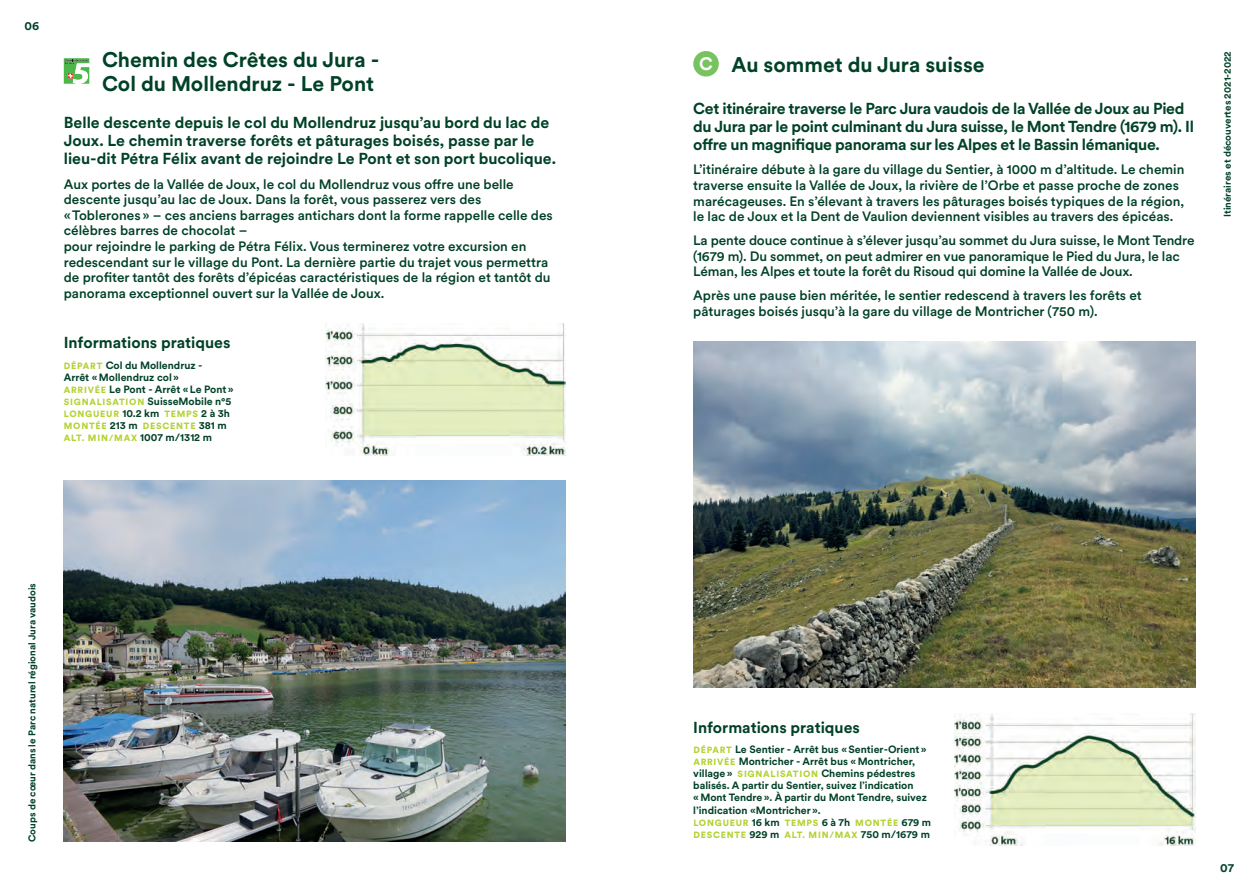
<style>
.page{position:relative;width:1259px;height:893px;background:#fff}
.page>*{position:absolute;margin:0;border:0;box-sizing:border-box;transform-origin:0 0}
.t1{font:700 21px/24.2px "Circular XX";color:#014127}
.t2{font:700 18px "Circular XX";color:#fff}
.t3{font:700 15.75px/18.1px "Circular XX";letter-spacing:-.005em;color:#014127}
.t4{font:500 13.5px/15.6px "Circular XX";color:#014127}
.t5{font:700 12px "Circular XX";color:#014127}
.t6{font:700 10.5px/12.1px "Circular XX";color:#014127}
.t7{font:700 9.75px "Circular XX";color:#014127}
.t8{font:900 9px/12.1px "Circular XX";letter-spacing:.085em;color:#b3d234}
.s1{font-weight:900;font-size:9px;color:#b3d234}
.s2{font-weight:700;font-size:10.5px;color:#014127}
</style>
<div class="page">
<img style="left:64px;top:481px;width:502px;height:361px">
<img style="left:325px;top:323px;width:241px;height:132px">
<svg style="left:64px;top:58px;width:25px;height:26px"></svg>
<img style="left:693px;top:341px;width:502px;height:347px">
<img style="left:955px;top:713px;width:240px;height:132px">
<div style="left:693px;top:51px;width:26px;height:26px;background:#77c360;border-radius:50%"></div>
<p class="t5" style="left:25px;top:18px;width:16px">06</p>
<h1 class="t1" style="left:102px;top:46px;width:279px">Chemin des Crêtes du Jura -<br>Col du Mollendruz - Le Pont</h1>
<p class="t3" style="left:64px;top:113px;width:494px">Belle descente depuis le col du Mollendruz jusqu’au bord du lac de<br>Joux. Le chemin traverse forêts et pâturages boisés, passe par le lieu-dit Pétra Félix avant de rejoindre Le Pont et son port bucolique.</p>
<p class="t4" style="left:64px;top:176px;width:490px">Aux portes de la Vallée de Joux, le col du Mollendruz vous offre une belle descente jusqu’au lac de Joux. Dans la forêt, vous passerez vers des «Toblerones» – ces anciens barrages antichars dont la forme rappelle celle des célèbres barres de chocolat –<br>pour rejoindre le parking de Pétra Félix. Vous terminerez votre excursion en redescendant sur le village du Pont. La dernière partie du trajet vous permettra de profiter tantôt des forêts d’épicéas caractéristiques de la région et tantôt du panorama exceptionnel ouvert sur la Vallée de Joux.</p>
<p class="t3" style="left:64px;top:333px;width:168px">Informations pratiques</p>
<p class="t6" style="left:64px;top:359px;width:171px"><span class="s1">DÉPART</span> Col du Mollendruz -<br>Arrêt «Mollendruz col»<br><span class="s1">ARRIVÉE</span> Le Pont - Arrêt «Le Pont»<br><span class="s1">SIGNALISATION</span> SuisseMobile n°5</p>
<p class="t8" style="left:64px;top:408px;width:168px">LONGUEUR <span class="s2">10.2 km</span> TEMPS <span class="s2">2 à 3h<br></span>MONTÉE <span class="s2">213 m</span> DESCENTE <span class="s2">381 m<br></span>ALT. MIN/MAX <span class="s2">1007 m/1312 m</span></p>
<p class="t7" style="left:25px;top:842px;width:260px;rotate:-90deg">Coups de cœur dans le Parc naturel régional Jura vaudois</p>
<h1 class="t1" style="left:731px;top:51px;width:255px">Au sommet du Jura suisse</h1>
<p class="t3" style="left:693px;top:99px;width:502px">Cet itinéraire traverse le Parc Jura vaudois de la Vallée de Joux au Pied du Jura par le point culminant du Jura suisse, le Mont Tendre (1679 m). Il offre un magnifique panorama sur les Alpes et le Bassin lémanique.</p>
<p class="t4" style="left:693px;top:161px;width:493px">L’itinéraire débute à la gare du village du Sentier, à 1000 m d’altitude. Le chemin traverse ensuite la Vallée de Joux, la rivière de l’Orbe et passe proche de zones marécageuses. En s’élevant à travers les pâturages boisés typiques de la région, le lac de Joux et la Dent de Vaulion deviennent visibles au travers des épicéas.</p>
<p class="t4" style="left:693px;top:232px;width:503px">La pente douce continue à s’élever jusqu’au sommet du Jura suisse, le Mont Tendre (1679 m). Du sommet, on peut admirer en vue panoramique le Pied du Jura, le lac<br>Léman, les Alpes et toute la forêt du Risoud qui domine la Vallée de Joux.</p>
<p class="t4" style="left:693px;top:287px;width:450px">Après une pause bien méritée, le sentier redescend à travers les forêts et pâturages boisés jusqu’à la gare du village de Montricher (750 m).</p>
<h2 class="t2" style="left:699px;top:51px;width:15px">C</h2>
<p class="t7" style="left:1220px;top:217px;width:167px;rotate:-90deg">Itinéraires et découvertes 2021-2022</p>
<p class="t3" style="left:693px;top:717px;width:168px">Informations pratiques</p>
<p class="t6" style="left:693px;top:743px;width:235px"><span class="s1">DÉPART</span> Le Sentier - Arrêt bus «Sentier-Orient» <span class="s1">ARRIVÉE</span> Montricher - Arrêt bus «Montricher, village» <span class="s1">SIGNALISATION</span> Chemins pédestres balisés. A partir du Sentier, suivez l’indication «Mont Tendre». À partir du Mont Tendre, suivez l’indication «Montricher».</p>
<p class="t8" style="left:693px;top:816px;width:239px">LONGUEUR <span class="s2">16 km</span> TEMPS <span class="s2">6 à 7h</span> MONTÉE <span class="s2">679 m<br></span>DESCENTE <span class="s2">929 m</span> ALT. MIN/MAX <span class="s2">750 m/1679 m</span></p>
<p class="t5" style="left:1220px;top:859px;width:15px">07</p>
</div>
